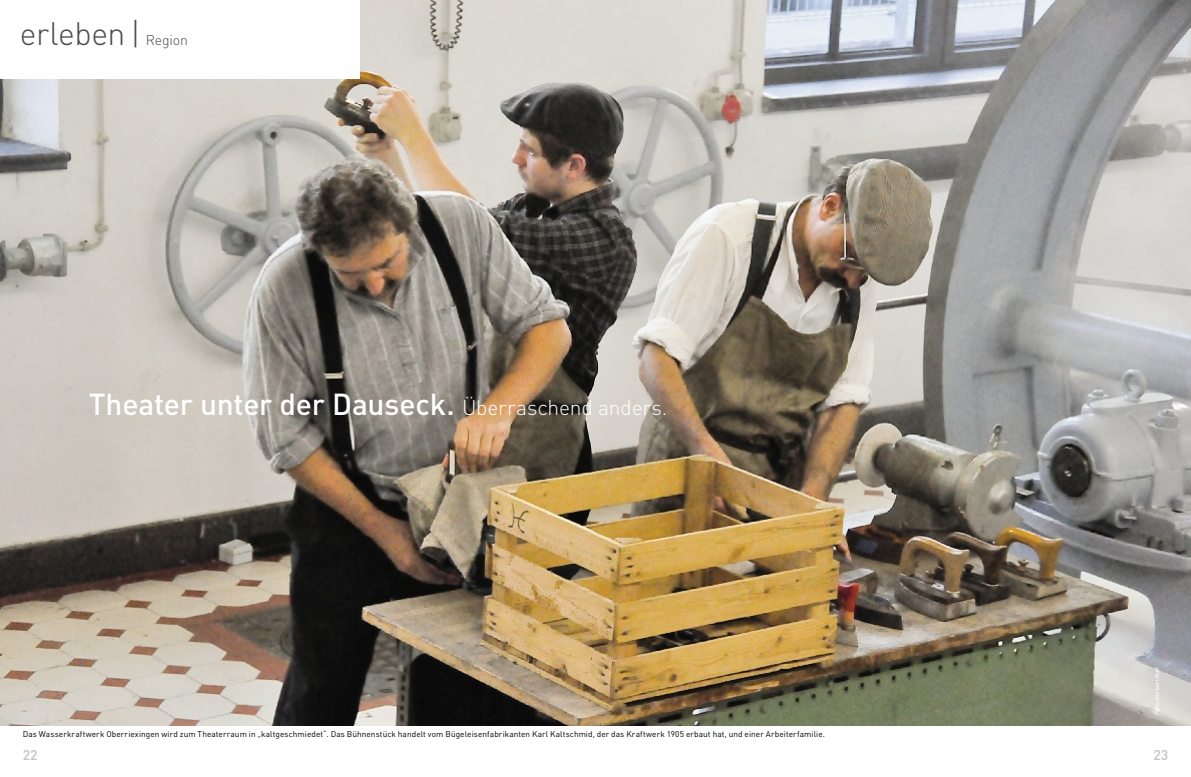
<style>
.page{position:relative;width:1191px;height:777px;background:#fff}
.page>*{position:absolute;margin:0;border:0;box-sizing:border-box;transform-origin:0 0}
.t1{font:300 32px "En BWDIN";letter-spacing:-.015em;color:#4b4b4b}
.t2{font:500 30px "En BWDIN";letter-spacing:-.01em;color:#fefefe}
.t3{font:300 21px "En BWDIN";letter-spacing:-.01em;color:#fefefe}
.t4{font:300 14px "En BWDIN";letter-spacing:-.005em;color:#4b4b4b}
.t5{font:500 14px "En BWDIN";color:#c2c3c3}
.t6{font:8.2px "En BWDIN";letter-spacing:.01em;color:#000}
.t7{font:500 5.5px "En BWDIN";letter-spacing:.03em;color:#fefefe}
.s1{font-weight:300;font-size:21px}
</style>
<div class="page">
<img style="left:0;top:0;width:595px;height:726px">
<div style="left:0;top:0;width:360px;height:79px;background:#fefefe"></div>
<img style="left:595px;top:0;width:596px;height:726px">
<h1 class="t1" style="left:20px;top:22px;width:122px">erleben |</h1>
<h3 class="t4" style="left:146px;top:35px;width:44px">Region</h3>
<h2 class="t2" style="left:89px;top:393px;width:494px">Theater unter der Dauseck. <span class="s1">Überraschen</span></h2>
<h3 class="t3" style="left:581px;top:399px;width:87px">d anders.</h3>
<p class="t6" style="left:23px;top:731px;width:804px">Das Wasserkraftwerk Oberriexingen wird zum Theaterraum in „kaltgeschmiedet“. Das Bühnenstück handelt vom Bügeleisenfabrikanten Karl Kaltschmid, der das Kraftwerk 1905 erbaut hat, und einer Arbeiterfamilie.</p>
<h3 class="t5" style="left:23px;top:750px;width:16px">22</h3>
<p class="t7" style="left:1155px;top:714px;width:49px;rotate:-90deg">Foto: Herbert Ruff</p>
<h3 class="t5" style="left:1153px;top:750px;width:16px">23</h3>
</div>
